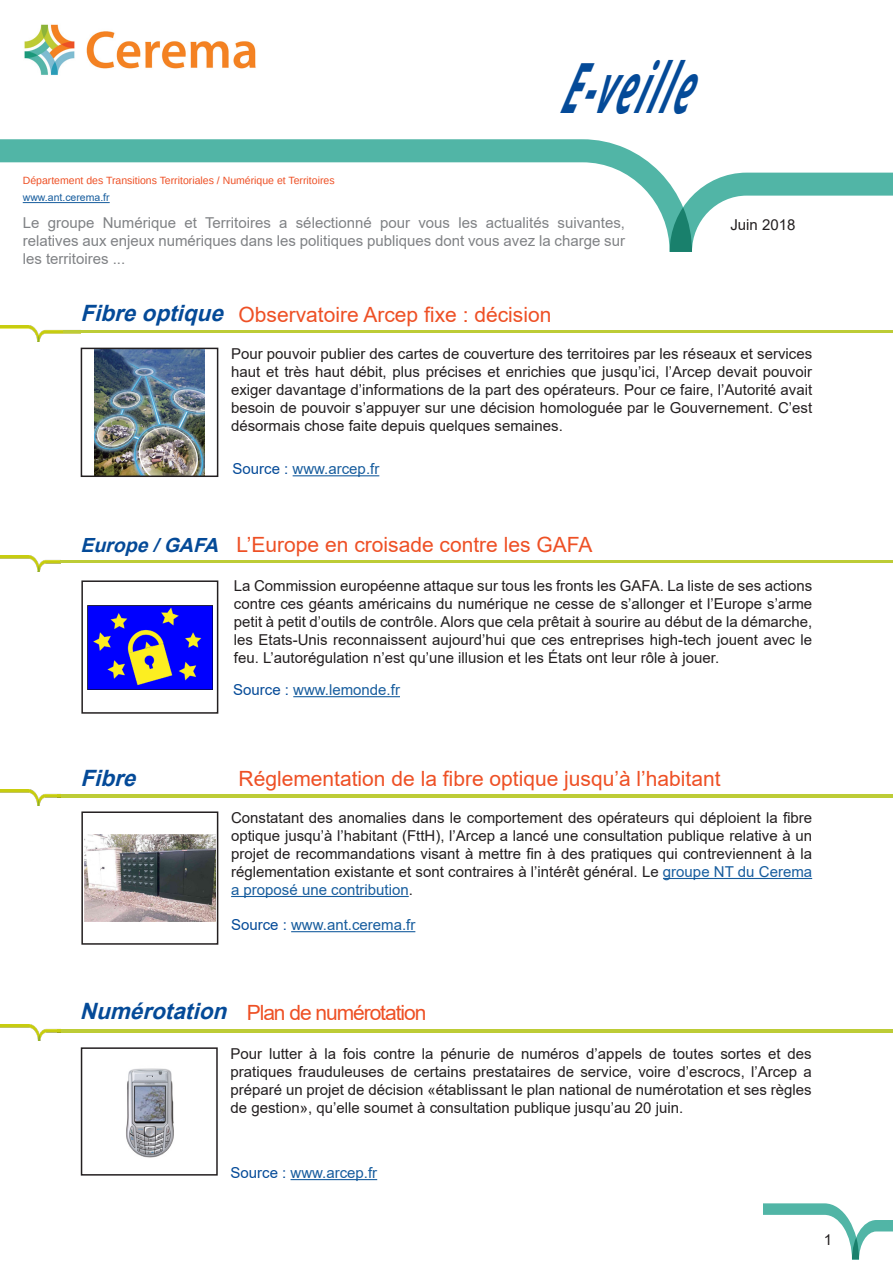
<style>
.page{position:relative;width:893px;height:1263px;background:#fff}
.page>*{position:absolute;margin:0;border:0;box-sizing:border-box;transform-origin:0 0}
.Style_1ère_page_fich{font:italic 700 69.3px "Open Sans";color:#044a98;scale:.48 1}
.Style_1ère_page_fich-2{font:italic 700 22.5px "Arial";color:#044a98}
.Style_1ère_page_fich-3{font:21px "Arial";color:#ee5025}
.Style_1ère_page_fich-4{font:21px "Arial";letter-spacing:-.05em;color:#ee5025}
.Style_1ère_page_fich-5{font:italic 700 19.5px "Arial";color:#044a98}
.Style_1ère_page_fich-6{font:15px/18px "Arial";color:#231f20;text-align:justify}
.Style_1ère_page_fich-7{font:15px/18px "Arial";color:#808285}
.Style_1ère_page_fich-8{font:15px "Arial";color:#175d9e}
.t1{font:10.5px "Liberation Sans";color:#ee5025}
.t2{font:10.5px "Arial";color:#175d9e}
.s1{font-weight:700;font-style:italic;font-size:22.5px;color:#044a98}
.s2{color:#044a98}
.s3{color:#175d9e}
</style>
<div class="page">
<svg style="left:0;top:139px;width:670px;height:113px"></svg>
<svg style="left:670px;top:173px;width:223px;height:79px"></svg>
<img style="left:24px;top:24px;width:232px;height:51px">
<hr style="left:23px;top:202px;width:87px;height:1px;background:#175d9e">
<hr style="left:663px;top:878px;width:149px;height:1px;background:#175d9e">
<hr style="left:231px;top:896px;width:178px;height:1px;background:#175d9e">
<hr style="left:293px;top:475px;width:86px;height:1px;background:#175d9e">
<hr style="left:293px;top:696px;width:107px;height:1px;background:#175d9e">
<hr style="left:291px;top:931px;width:124px;height:1px;background:#175d9e">
<hr style="left:291px;top:1179px;width:86px;height:1px;background:#175d9e">
<img style="left:94px;top:351px;width:111px;height:123px">
<div style="left:81px;top:348px;width:137px;height:129px;border:2px solid #231f20"></div>
<img style="left:85px;top:834px;width:130px;height:88px">
<div style="left:81px;top:811px;width:137px;height:134px;border:2px solid #231f20"></div>
<img style="left:87px;top:605px;width:126px;height:84px">
<div style="left:81px;top:580px;width:137px;height:134px;border:2px solid #231f20"></div>
<img style="left:126px;top:1068px;width:48px;height:90px">
<div style="left:81px;top:1047px;width:137px;height:128px;border:2px solid #231f20"></div>
<img style="left:0;top:325px;width:81px;height:16px">
<img style="left:0;top:556px;width:60px;height:16px">
<hr style="left:57px;top:794px;width:836px;height:4px;background:#bdcc36">
<img style="left:0;top:790px;width:60px;height:16px">
<hr style="left:57px;top:1029px;width:836px;height:3px;background:#bdcc36">
<img style="left:0;top:1024px;width:61px;height:16px">
<hr style="left:64px;top:330px;width:829px;height:3px;background:#bdcc36">
<hr style="left:60px;top:560px;width:833px;height:3px;background:#bdcc36">
<svg style="left:763px;top:1203px;width:130px;height:56px"></svg>
<p class="t1" style="left:23px;top:174px;width:313px">Département des Transitions Territoriales / Numérique et Territoires</p>
<p class="t2" style="left:23px;top:191px;width:88px">www.ant.cerema.fr</p>
<p class="Style_1ère_page_fich" style="left:560px;top:39px;width:334px">E-veille</p>
<p class="Style_1ère_page_fich-7" style="left:23px;top:213px;width:604px">Le groupe Numérique et Territoires a sélectionné pour vous les actualités suivantes,</p>
<p class="Style_1ère_page_fich-6" style="left:730px;top:216px;width:67px">Juin 2018</p>
<p class="Style_1ère_page_fich-7" style="left:23px;top:231px;width:604px">relatives aux enjeux numériques dans les politiques publiques dont vous avez la charge sur les territoires ...</p>
<p class="Style_1ère_page_fich-3" style="left:80px;top:300px;width:472px"><span class="s1">Fibreoptique</span> Observatoire Arcep fixe : décision</p>
<p class="Style_1ère_page_fich-6" style="left:231px;top:344px;width:583px">Pour pouvoir publier des cartes de couverture des territoires par les réseaux et services haut et très haut débit, plus précises et enrichies que jusqu’ici, l’Arcep devait pouvoir exiger davantage d’informations de la part des opérateurs. Pour ce faire, l’Autorité avait besoin de pouvoir s’appuyer sur une décision homologuée par le Gouvernement. C’est désormais chose faite depuis quelques semaines.</p>
<p class="Style_1ère_page_fich-8" style="left:233px;top:459px;width:148px"><span class="s2">Source :</span> www.arcep.fr</p>
<p class="Style_1ère_page_fich-5" style="left:80px;top:531px;width:146px">Europe/GAFA</p>
<p class="Style_1ère_page_fich-3" style="left:236px;top:531px;width:358px">L’Europe en croisade contre les GAFA</p>
<p class="Style_1ère_page_fich-6" style="left:234px;top:577px;width:580px">La Commission européenne attaque sur tous les fronts les GAFA. La liste de ses actions contre ces géants américains du numérique ne cesse de s’allonger et l’Europe s’arme petit à petit d’outils de contrôle. Alors que cela prêtait à sourire au début de la démarche, les Etats-Unis reconnaissent aujourd’hui que ces entreprises high-tech jouent avec le feu. L’autorégulation n’est qu’une illusion et les États ont leur rôle à jouer.</p>
<p class="Style_1ère_page_fich-8" style="left:233px;top:679px;width:168px"><span class="s2">Source :</span> www.lemonde.fr</p>
<p class="Style_1ère_page_fich-2" style="left:80px;top:762px;width:65px">Fibre</p>
<p class="Style_1ère_page_fich-3" style="left:239px;top:764px;width:484px">Réglementation de la fibre optique jusqu’à l’habitant</p>
<p class="Style_1ère_page_fich-6" style="left:231px;top:808px;width:583px">Constatant des anomalies dans le comportement des opérateurs qui déploient la fibre optique jusqu’à l’habitant (FttH), l’Arcep a lancé une consultation publique relative à un projet de recommandations visant à mettre fin à des pratiques qui contreviennent à la réglementation existante et sont contraires à l’intérêt général. Le <span class="s3">groupe NT du Cerema a proposé une contribution</span>.</p>
<p class="Style_1ère_page_fich-8" style="left:231px;top:914px;width:186px"><span class="s2">Source :</span> www.ant.cerema.fr</p>
<p class="Style_1ère_page_fich-2" style="left:80px;top:995px;width:156px">Numérotation</p>
<p class="Style_1ère_page_fich-4" style="left:247px;top:998px;width:181px">Plan de numérotation</p>
<p class="Style_1ère_page_fich-6" style="left:230px;top:1045px;width:583px">Pour lutter à la fois contre la pénurie de numéros d’appels de toutes sortes et des pratiques frauduleuses de certains prestataires de service, voire d’escrocs, l’Arcep a préparé un projet de décision «établissant le plan national de numérotation et ses règles de gestion», qu’elle soumet à consultation publique jusqu’au 20 juin.</p>
<p class="Style_1ère_page_fich-8" style="left:230px;top:1162px;width:148px"><span class="s2">Source :</span> www.arcep.fr</p>
<p class="Style_1ère_page_fich-6" style="left:824px;top:1231px;width:10px">1</p>
</div>
